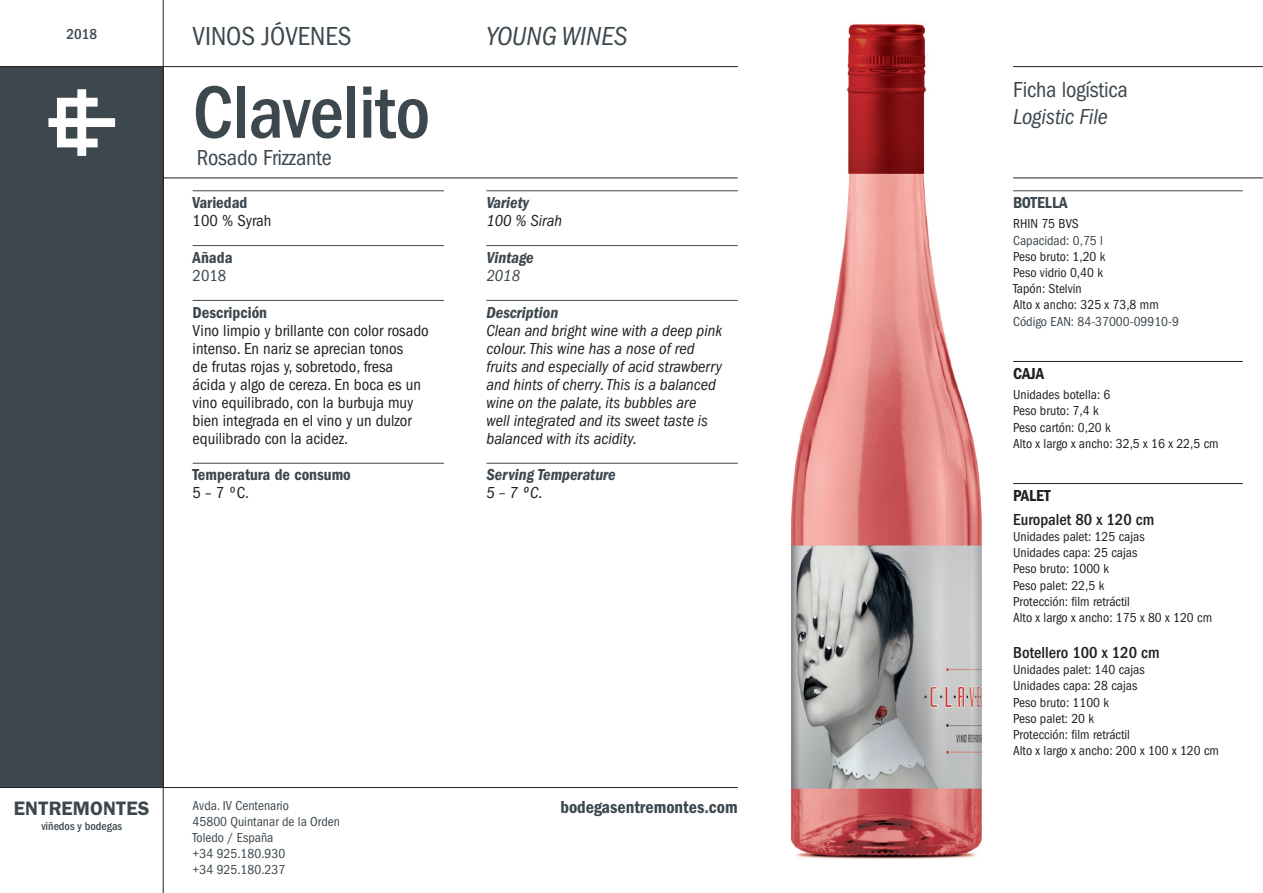
<style>
.page{position:relative;width:1263px;height:893px;background:#fff}
.page>*{position:absolute;margin:0;border:0;box-sizing:border-box;transform-origin:0 0}
.t1{font:500 condensed 76.5px "Franklin Gothic";letter-spacing:-.01em;color:#3d474e}
.t2{font:condensed 27px "Franklin Gothic";color:#3d474e}
.t3{font:italic condensed 27px "Franklin Gothic";color:#3d474e}
.t4{font:condensed 22.5px "Franklin Gothic";letter-spacing:-.01em;color:#3d474e}
.t5{font:italic condensed 22.5px "Franklin Gothic";letter-spacing:-.01em;color:#3d474e}
.t6{font:600 19.5px "Franklin Gothic";color:#3d474e}
.t7{font:600 condensed 18px "Franklin Gothic";color:#3d474e}
.t8{font:italic condensed 16.5px/18px "Franklin Gothic";color:#231f20}
.t9{font:condensed 16.5px/18px "Franklin Gothic";color:#231f20}
.t10{font:600 condensed 16.5px "Franklin Gothic";color:#3d474e}
.t11{font:italic 600 condensed 16.5px "Franklin Gothic";color:#3d474e}
.t12{font:500 condensed 16.5px "Franklin Gothic";color:#231f20}
.t13{font:600 condensed 16.5px "Franklin Gothic";color:#231f20}
.t14{font:condensed 16.5px "Franklin Gothic";color:#3d474e}
.t15{font:italic condensed 16.5px "Franklin Gothic";color:#3d474e}
.t16{font:500 condensed 15px "Franklin Gothic";color:#3d474e}
.t17{font:condensed 13.5px/16.2px "Franklin Gothic";color:#231f20}
.t18{font:condensed 13.5px/16.2px "Franklin Gothic";color:#3d474e}
.t19{font:500 condensed 11.85px "Franklin Gothic";color:#3d474e}
</style>
<div class="page">
<div style="left:0;top:66px;width:164px;height:722px;background:#3d474e"></div>
<svg style="left:48px;top:89px;width:67px;height:67px"></svg>
<hr style="left:163px;top:0;width:1px;height:893px;background:#231f20">
<hr style="left:0;top:66px;width:738px;height:1px;background:#231f20">
<hr style="left:163px;top:178px;width:575px;height:1px;background:#231f20">
<hr style="left:0;top:787px;width:738px;height:1px;background:#231f20">
<hr style="left:1013px;top:66px;width:250px;height:1px;background:#231f20">
<hr style="left:1013px;top:178px;width:250px;height:1px;background:#231f20">
<img style="left:790px;top:24px;width:192px;height:835px">
<hr style="left:1013px;top:191px;width:230px;height:1px;background:#3d474e">
<hr style="left:1013px;top:361px;width:230px;height:1px;background:#231f20">
<hr style="left:1013px;top:483px;width:230px;height:1px;background:#231f20">
<hr style="left:193px;top:191px;width:251px;height:1px;background:#3d474e">
<hr style="left:193px;top:245px;width:251px;height:1px;background:#3d474e">
<hr style="left:193px;top:300px;width:251px;height:1px;background:#3d474e">
<hr style="left:193px;top:463px;width:251px;height:1px;background:#3d474e">
<hr style="left:486px;top:191px;width:252px;height:1px;background:#3d474e">
<hr style="left:486px;top:245px;width:252px;height:1px;background:#3d474e">
<hr style="left:486px;top:300px;width:252px;height:1px;background:#3d474e">
<hr style="left:486px;top:463px;width:252px;height:1px;background:#3d474e">
<p class="t16" style="left:66px;top:26px;width:32px">2018</p>
<h2 class="t2" style="left:193px;top:21px;width:161px">VINOS JÓVENES</h2>
<h2 class="t3" style="left:486px;top:21px;width:143px">YOUNG WINES</h2>
<h1 class="t1" style="left:193px;top:69px;width:239px">Clavelito</h1>
<h3 class="t4" style="left:197px;top:145px;width:136px">Rosado Frizzante</h3>
<p class="t10" style="left:193px;top:193px;width:56px">Variedad</p>
<p class="t9" style="left:193px;top:212px;width:80px">100 % Syrah</p>
<p class="t10" style="left:193px;top:248px;width:41px">Añada</p>
<p class="t14" style="left:193px;top:266px;width:35px">2018</p>
<p class="t10" style="left:193px;top:303px;width:76px">Descripción</p>
<p class="t9" style="left:193px;top:321px;width:238px">Vino limpio y brillante con color rosado intenso. En nariz se aprecian tonos<br>de frutas rojas y, sobretodo, fresa ácida y algo de cereza. En boca es un vino equilibrado, con la burbuja muy bien integrada en el vino y un dulzor equilibrado con la acidez.</p>
<p class="t10" style="left:193px;top:466px;width:160px">Temperatura de consumo</p>
<p class="t9" style="left:193px;top:484px;width:58px">5 – 7 ºC.</p>
<p class="t11" style="left:486px;top:193px;width:44px">Variety</p>
<p class="t8" style="left:486px;top:212px;width:77px">100 % Sirah</p>
<p class="t11" style="left:486px;top:248px;width:49px">Vintage</p>
<p class="t15" style="left:486px;top:266px;width:35px">2018</p>
<p class="t11" style="left:486px;top:303px;width:73px">Description</p>
<p class="t8" style="left:486px;top:321px;width:237px">Clean and bright wine with a deep pink colour. This wine has a nose of red fruits and especially of acid strawberry and hints of cherry. This is a balanced wine on the palate, its bubbles are well integrated and its sweet taste is balanced with its acidity.</p>
<p class="t11" style="left:486px;top:466px;width:131px">Serving Temperature</p>
<p class="t8" style="left:486px;top:484px;width:58px">5 – 7 ºC.</p>
<h3 class="t6" style="left:14px;top:797px;width:137px">ENTREMONTES</h3>
<p class="t19" style="left:41px;top:819px;width:82px">viñedos y bodegas</p>
<p class="t18" style="left:193px;top:797px;width:149px">Avda. IV Centenario<br>45800 Quintanar de la Orden<br>Toledo / España<br>+34 925.180.930<br>+34 925.180.237</p>
<h3 class="t7" style="left:560px;top:797px;width:179px">bodegasentremontes.com</h3>
<h3 class="t4" style="left:1013px;top:77px;width:116px">Ficha logística</h3>
<h3 class="t5" style="left:1013px;top:104px;width:96px">Logistic File</h3>
<p class="t10" style="left:1013px;top:193px;width:56px">BOTELLA</p>
<p class="t17" style="left:1013px;top:216px;width:67px">RHIN 75 BVS</p>
<p class="t18" style="left:1013px;top:232px;width:91px">Capacidad: 0,75 l</p>
<p class="t17" style="left:1013px;top:248px;width:147px">Peso bruto: 1,20 k<br>Peso vidrio 0,40 k<br>Tapón: Stelvin<br>Alto x ancho: 325 x 73,8 mm</p>
<p class="t18" style="left:1013px;top:313px;width:167px">Código EAN: 84-37000-09910-9</p>
<p class="t13" style="left:1013px;top:364px;width:33px">CAJA</p>
<p class="t17" style="left:1013px;top:387px;width:207px">Unidades botella: 6<br>Peso bruto: 7,4 k<br>Peso cartón: 0,20 k<br>Alto x largo x ancho: 32,5 x 16 x 22,5 cm</p>
<p class="t13" style="left:1013px;top:486px;width:39px">PALET</p>
<p class="t12" style="left:1013px;top:510px;width:143px">Europalet 80 x 120 cm</p>
<p class="t17" style="left:1013px;top:528px;width:200px">Unidades palet: 125 cajas<br>Unidades capa: 25 cajas<br>Peso bruto: 1000 k<br>Peso palet: 22,5 k<br>Protección: film retráctil<br>Alto x largo x ancho: 175 x 80 x 120 cm</p>
<p class="t12" style="left:1013px;top:643px;width:148px">Botellero 100 x 120 cm</p>
<p class="t17" style="left:1013px;top:662px;width:207px">Unidades palet: 140 cajas<br>Unidades capa: 28 cajas<br>Peso bruto: 1100 k<br>Peso palet: 20 k<br>Protección: film retráctil<br>Alto x largo x ancho: 200 x 100 x 120 cm</p>
</div>
